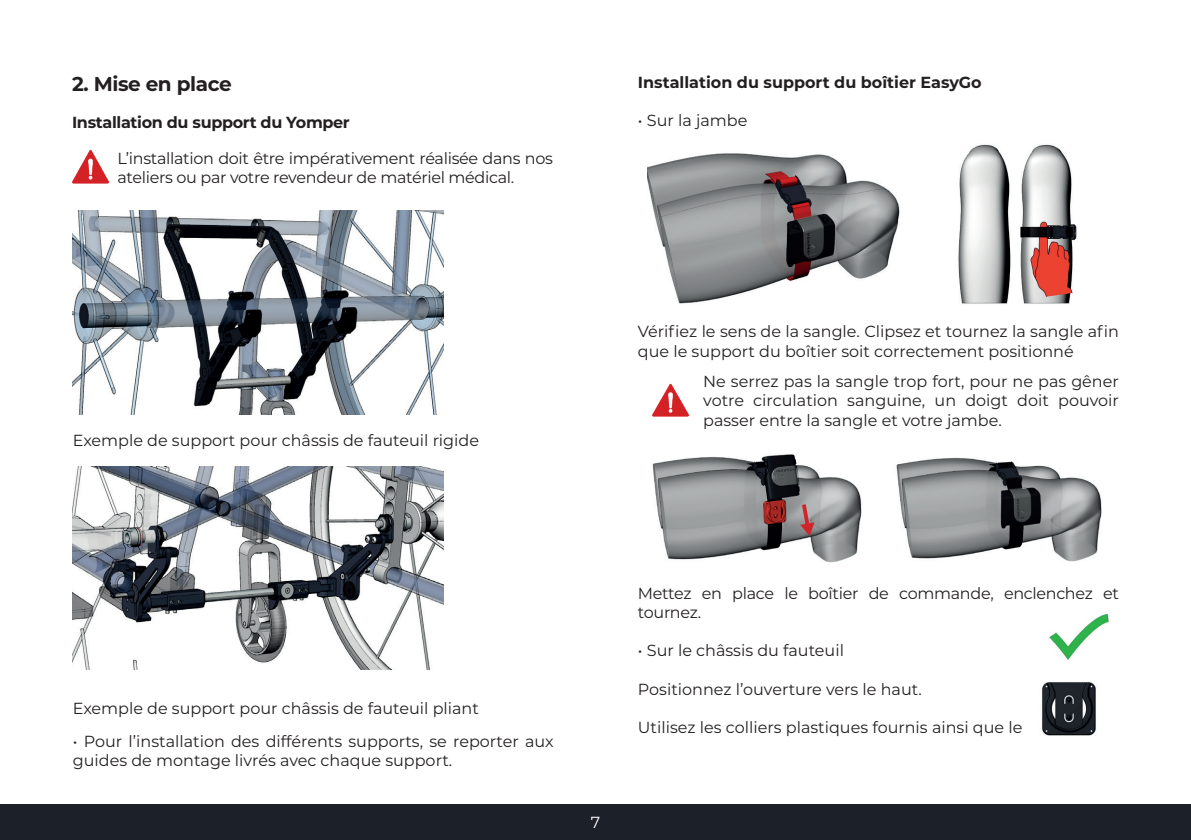
<style>
.page{position:relative;width:1191px;height:840px;background:#fff}
.page>*{position:absolute;margin:0;border:0;box-sizing:border-box;transform-origin:0 0}
.t1{font:700 20px "Montserrat";letter-spacing:-.02em;color:#231f20}
.t2{font:16px/19.2px "Montserrat";color:#231f20}
.t3{font:16px/19.2px "Montserrat";letter-spacing:-.02em;color:#231f20}
.t4{font:700 16px "Montserrat";color:#231f20}
.t5{font:700 16px "Montserrat";letter-spacing:-.02em;color:#231f20}
.t6{font:16px "Montserrat";color:#fff}
</style>
<div class="page">
<div style="left:0;top:803px;width:1191px;height:36px;background:#1c2028"></div>
<img style="left:72px;top:150px;width:38px;height:34px">
<img style="left:73px;top:210px;width:370px;height:204px">
<img style="left:647px;top:153px;width:253px;height:151px">
<img style="left:652px;top:454px;width:210px;height:108px">
<img style="left:896px;top:457px;width:206px;height:105px">
<img style="left:73px;top:466px;width:370px;height:203px">
<img style="left:958px;top:144px;width:119px;height:160px">
<img style="left:652px;top:383px;width:38px;height:34px">
<img style="left:1041px;top:613px;width:68px;height:123px">
<svg style="left:799px;top:500px;width:15px;height:35px"></svg>
<p class="t1" style="left:72px;top:70px;width:161px">2. Mise en place</p>
<p class="t5" style="left:72px;top:110px;width:279px">Installation du support du Yomper</p>
<p class="t3" style="left:117px;top:148px;width:437px">L’installation doit être impérativement réalisée dans nos ateliers ou par votre revendeur de matériel médical.</p>
<p class="t4" style="left:638px;top:70px;width:345px">Installation du support du boîtier EasyGo</p>
<p class="t2" style="left:638px;top:110px;width:111px">• Sur la jambe</p>
<p class="t2" style="left:73px;top:430px;width:408px">Exemple de support pour châssis de fauteuil rigide</p>
<p class="t2" style="left:638px;top:321px;width:482px">Vérifiez le sens de la sangle. Clipsez et tournez la sangle afin que le support du boîtier soit correctement positionné</p>
<p class="t2" style="left:703px;top:371px;width:417px;text-align:justify">Ne serrez pas la sangle trop fort, pour ne pas gêner votre circulation sanguine, un doigt doit pouvoir passer entre la sangle et votre jambe.</p>
<p class="t2" style="left:73px;top:697px;width:407px">Exemple de support pour châssis de fauteuil pliant</p>
<p class="t2" style="left:73px;top:730px;width:482px">• Pour l’installation des différents supports, se reporter aux guides de montage livrés avec chaque support.</p>
<p class="t6" style="left:591px;top:810px;width:11px">7</p>
<p class="t3" style="left:638px;top:582px;width:482px">Mettez en place le boîtier de commande, enclenchez et tournez.</p>
<p class="t2" style="left:638px;top:640px;width:207px">• Sur le châssis du fauteuil</p>
<p class="t2" style="left:638px;top:678px;width:285px">Positionnez l’ouverture vers le haut.</p>
<p class="t2" style="left:638px;top:717px;width:386px">Utilisez les colliers plastiques fournis ainsi que le</p>
</div>
